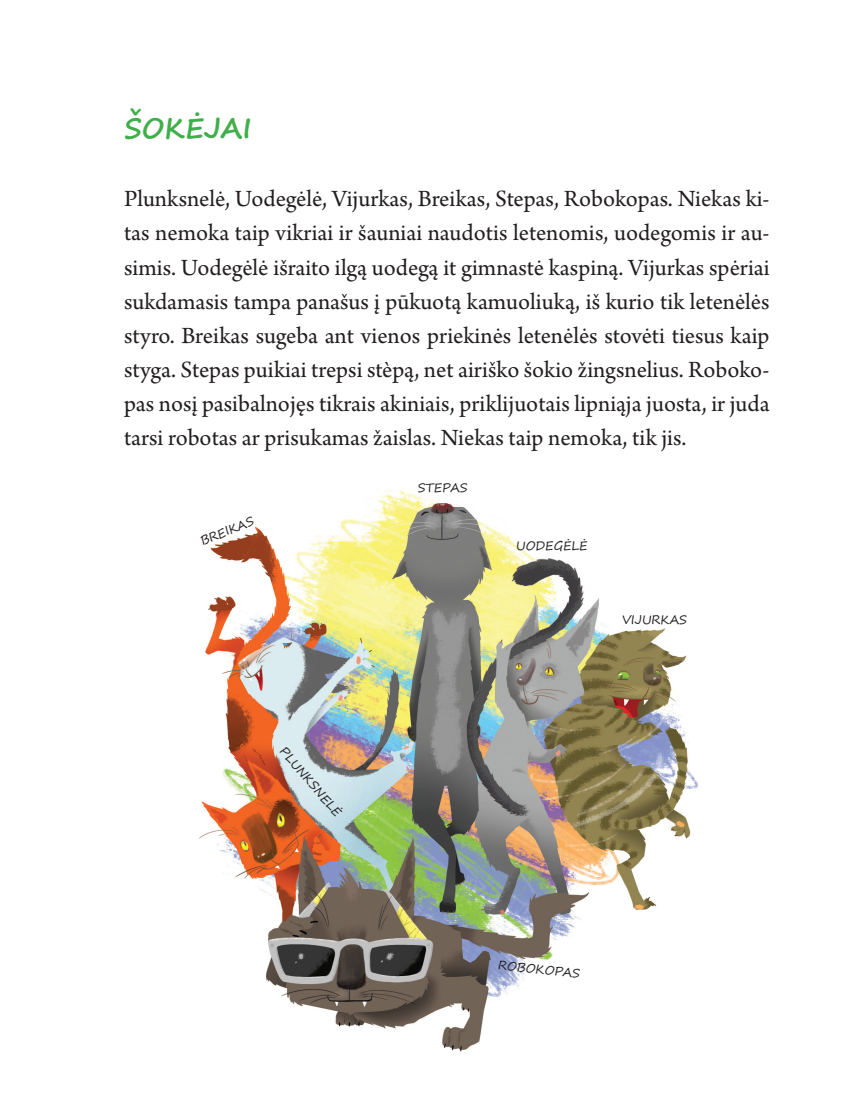
<style>
.page{position:relative;width:859px;height:1097px;background:#fff}
.page>*{position:absolute;margin:0;border:0;box-sizing:border-box;transform-origin:0 0}
.PAVADINIMAI{font:700 28px "Segoe Print";color:#40ae49}
.tekstas{font:24.5px/34.1px "Arno Pro";color:#231f20;text-align:justify}
.vardai{font:12.25px "Segoe Print";color:#231f20}
</style>
<div class="page">
<img style="left:199px;top:488px;width:499px;height:564px">
<p class="PAVADINIMAI" style="left:124px;top:102px;width:129px">ŠOKĖJAI</p>
<p class="tekstas" style="left:124px;top:183px;width:646px">Plunksnelė, Uodegėlė, Vijurkas, Breikas, Stepas, Robokopas. Niekas ki&shy;tas nemoka taip vikriai ir šauniai naudotis letenomis, uodegomis ir au&shy;simis. Uodegėlė išraito ilgą uodegą it gimnastė kaspiną. Vijurkas spėriai sukdamasis tampa panašus į pūkuotą kamuoliuką, iš kurio tik letenėlės styro. Breikas sugeba ant vienos priekinės letenėlės stovėti tiesus kaip styga. Stepas puikiai trepsi stèpą, net airiško šokio žingsnelius. Roboko&shy;pas nosį pasibalnojęs tikrais akiniais, priklijuotais lipniąja juosta, ir juda tarsi robotas ar prisukamas žaislas. Niekas taip nemoka, tik jis.</p>
<p class="vardai" style="left:197px;top:531px;width:58px;rotate:-22deg">BREIKAS</p>
<p class="vardai" style="left:291px;top:740px;width:89px;rotate:50deg">PLUNKSNELĖ</p>
<p class="vardai" style="left:417px;top:476px;width:52px">STEPAS</p>
<p class="vardai" style="left:516px;top:535px;width:73px">UODEGĖLĖ</p>
<p class="vardai" style="left:622px;top:609px;width:66px">VIJURKAS</p>
<p class="vardai" style="left:499px;top:953px;width:84px;rotate:6deg">ROBOKOPAS</p>
</div>
